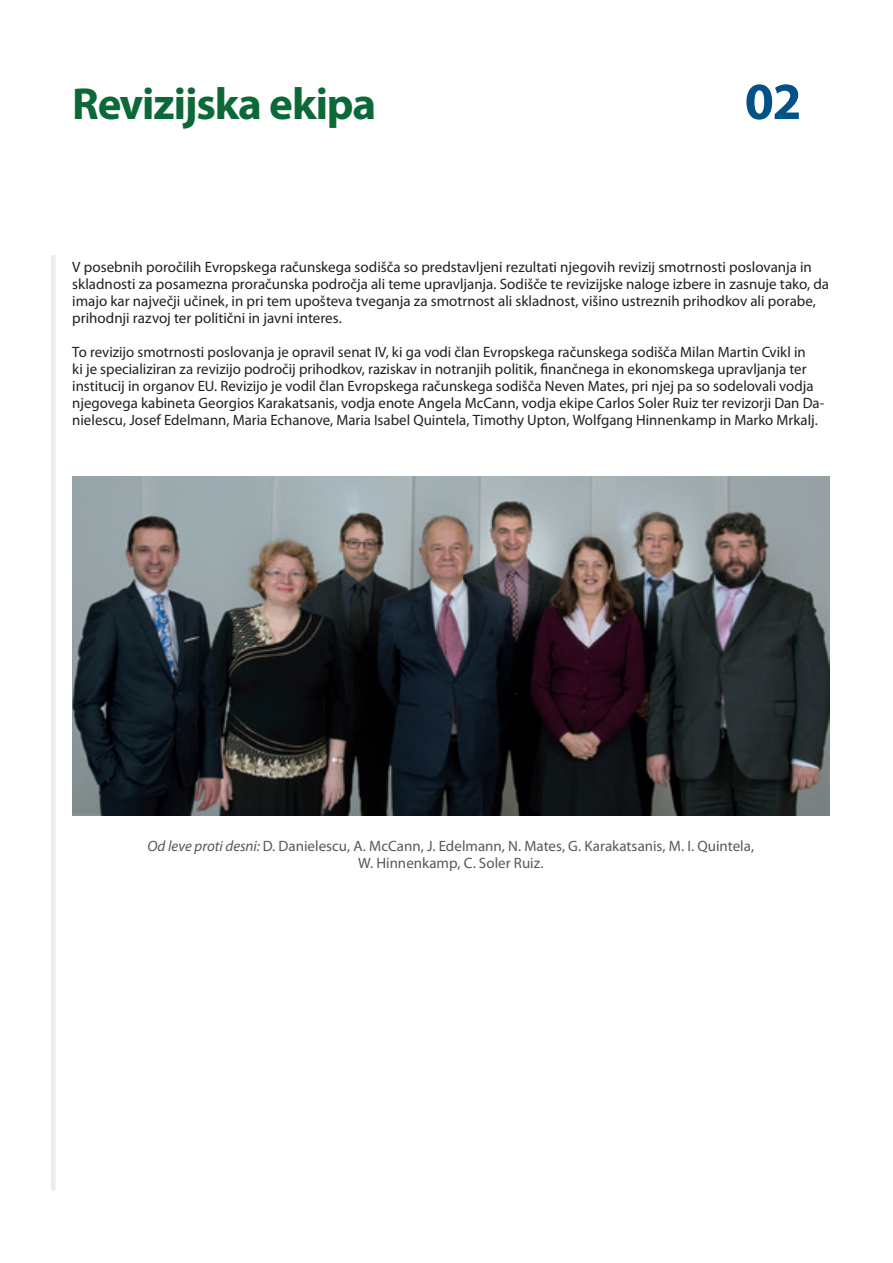
<style>
.page{position:relative;width:893px;height:1263px;background:#fff}
.page>*{position:absolute;margin:0;border:0;box-sizing:border-box;transform-origin:0 0}
.t1{font:700 52.5px "Myriad Pro";color:#015386}
.E_01_-_CHAP_TITRE_CH{font:700 45px "Myriad Pro";letter-spacing:-.025em;color:#0b6938}
.E_06_-_CHAP__TEXTE_C{font:15px/17px "Myriad Pro";color:#231f20}
.F_07_-_SOURCE{font:15px/17px "Myriad Pro";color:#57585a;text-align:center}
.s1{font-style:italic}
</style>
<div class="page">
<div style="left:51px;top:255px;width:5px;height:936px;background:#ebebeb"></div>
<img style="left:72px;top:476px;width:757px;height:340px">
<p class="E_01_-_CHAP_TITRE_CH" style="left:72px;top:75px;width:306px">Revizijska ekipa</p>
<p class="t1" style="left:745px;top:67px;width:58px">02</p>
<p class="E_06_-_CHAP__TEXTE_C" style="left:72px;top:258px;width:758px">V posebnih poročilih Evropskega računskega sodišča so predstavljeni rezultati njegovih revizij smotrnosti poslovanja in skladnosti za posamezna proračunska področja ali teme upravljanja. Sodišče te revizijske naloge izbere in zasnuje tako, da imajo kar največji učinek, in pri tem upošteva tveganja za smotrnost ali skladnost, višino ustreznih prihodkov ali porabe, prihodnji razvoj ter politični in javni interes.</p>
<p class="E_06_-_CHAP__TEXTE_C" style="left:72px;top:343px;width:754px">To revizijo smotrnosti poslovanja je opravil senat IV, ki ga vodi član Evropskega računskega sodišča Milan Martin Cvikl in<br>ki je specializiran za revizijo področij prihodkov, raziskav in notranjih politik, finančnega in ekonomskega upravljanja ter institucij in organov EU. Revizijo je vodil član Evropskega računskega sodišča Neven Mates, pri njej pa so sodelovali vodja njegovega kabineta Georgios Karakatsanis, vodja enote Angela McCann, vodja ekipe Carlos Soler Ruiz ter revizorji Dan Da&shy;nielescu, Josef Edelmann, Maria Echanove, Maria Isabel Quintela, Timothy Upton, Wolfgang Hinnenkamp in Marko Mrkalj.</p>
<p class="F_07_-_SOURCE" style="left:147px;top:837px;width:608px"><span class="s1">Od leve proti desni:</span> D. Danielescu, A. McCann, J. Edelmann, N. Mates, G. Karakatsanis, M. I. Quintela,<br>W. Hinnenkamp, C. Soler Ruiz.</p>
</div>
